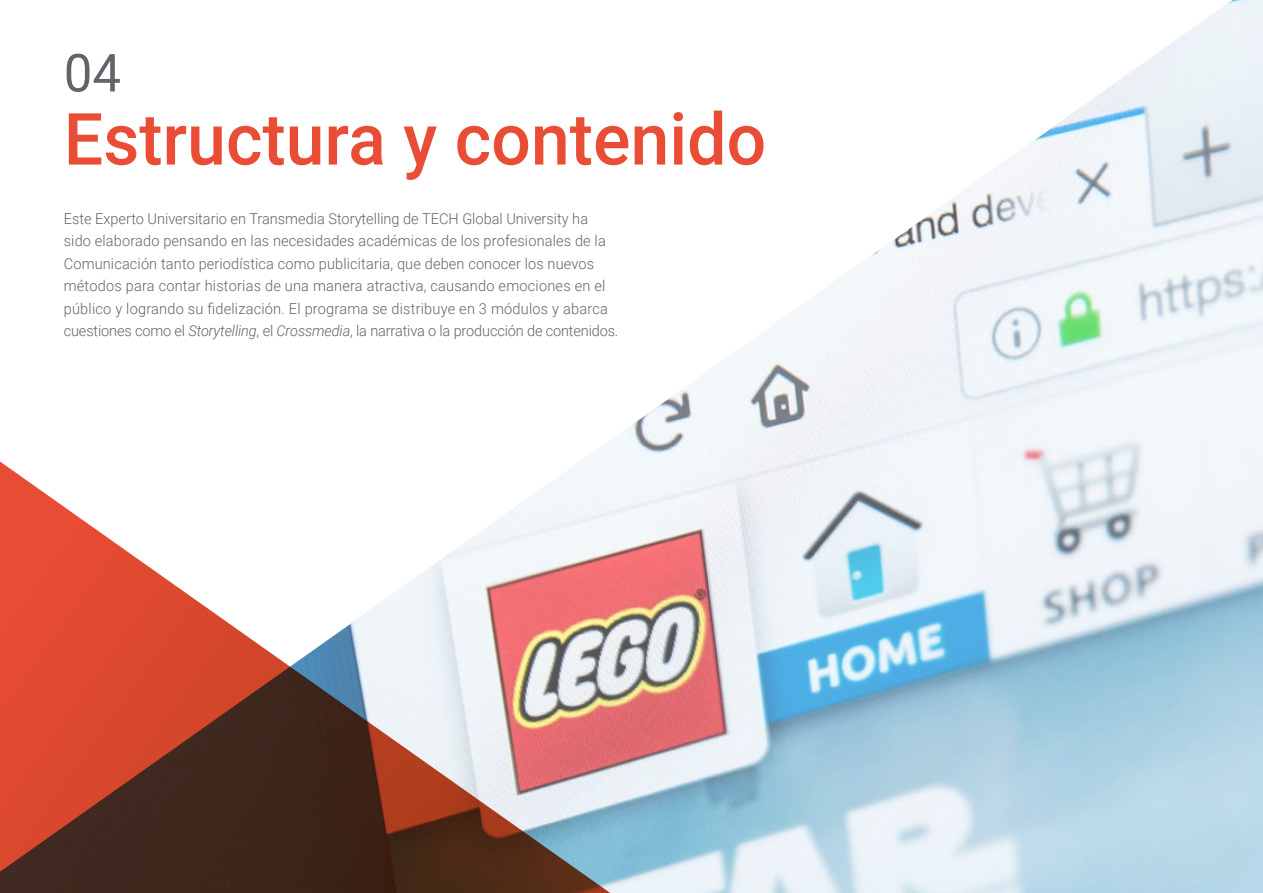
<style>
.page{position:relative;width:1263px;height:893px;background:#fff}
.page>*{position:absolute;margin:0;border:0;box-sizing:border-box;transform-origin:0 0}
.t1{font:500 72px "Roboto";color:#e94d35}
.t2{font:52.5px "Roboto";color:#61646a}
.t3{font:300 15px/22.5px "Roboto";letter-spacing:.01em;color:#61646a}
.s1{font-style:italic}
</style>
<div class="page">
<img style="left:603px;top:0;width:660px;height:893px">
<svg style="left:0;top:446px;width:640px;height:447px"></svg>
<h2 class="t2" style="left:64px;top:36px;width:59px">04</h2>
<h1 class="t1" style="left:64px;top:89px;width:704px">Estructura y contenido</h1>
<p class="t3" style="left:64px;top:207px;width:556px">Este Experto Universitario en Transmedia Storytelling de TECH Global University ha sido elaborado pensando en las necesidades académicas de los profesionales de la Comunicación tanto periodística como publicitaria, que deben conocer los nuevos métodos para contar historias de una manera atractiva, causando emociones en el público y logrando su fidelización. El programa se distribuye en 3 módulos y abarca cuestiones como el <span class="s1">Storytelling</span>, el <span class="s1">Crossmedia</span>, la narrativa o la producción de contenidos.</p>
</div>
